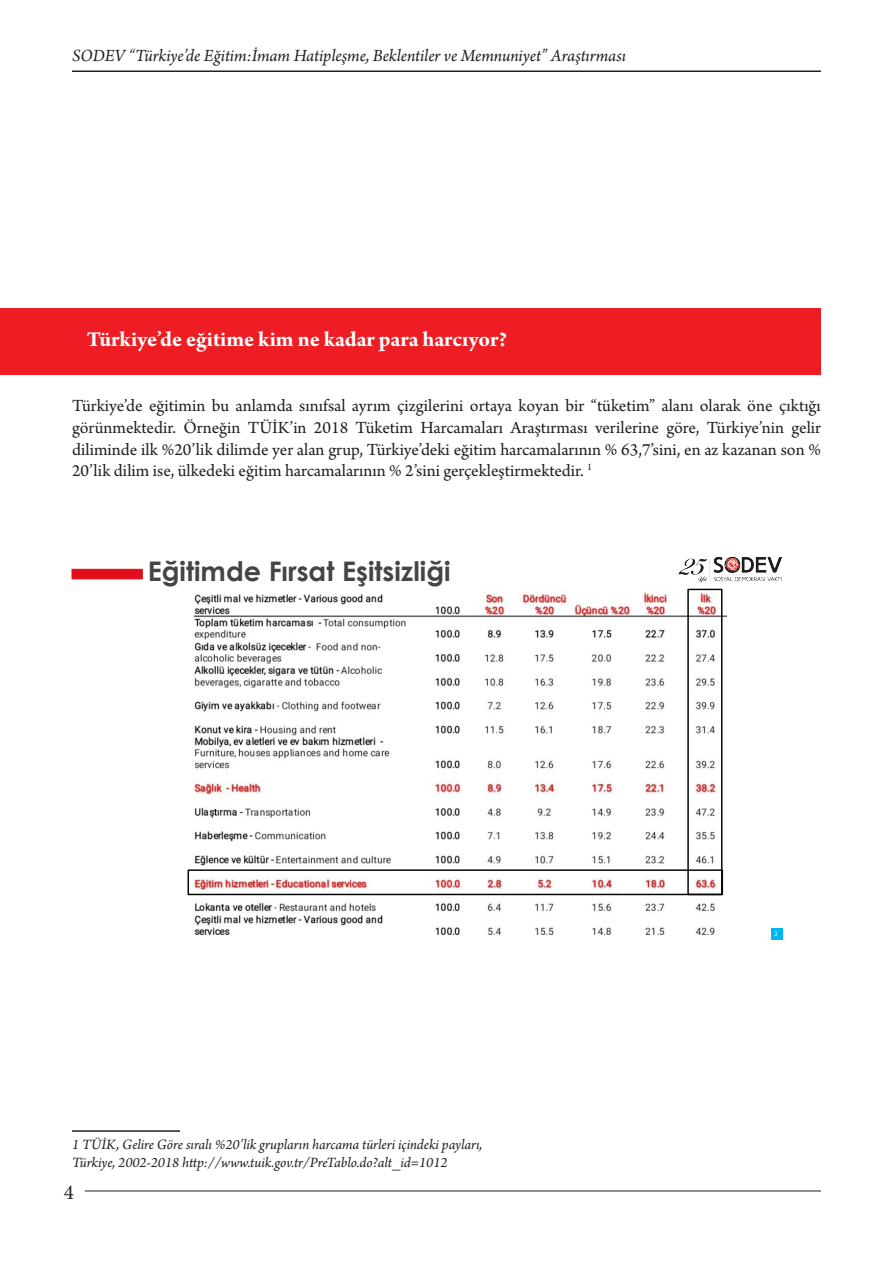
<style>
.page{position:relative;width:893px;height:1263px;background:#fff}
.page>*{position:absolute;margin:0;border:0;box-sizing:border-box;transform-origin:0 0}
.t1{font:700 27px "Century Gothic";color:#454545}
.t2{font:700 22.5px "Arno Pro";letter-spacing:-.005em;color:#fff}
.t3{font:21px "Minion Pro";color:#231f20}
.t4{font:18px/21.6px "Arno Pro";color:#231f20;text-align:justify}
.t5{font:italic 18px "Arno Pro";letter-spacing:-.005em;color:#231f20}
.dipnot{font:italic 15px/18px "Arno Pro";letter-spacing:-.005em;color:#231f20}
.t6{font:6.9px "Calibri";color:#fff}
</style>
<div class="page">
<hr style="left:72px;top:71px;width:749px;height:1px;background:#231f20">
<hr style="left:85px;top:1190px;width:736px;height:1px;background:#231f20">
<hr style="left:72px;top:1130px;width:108px;height:2px;background:#231f20">
<div style="left:0;top:308px;width:821px;height:67px;background:#ee1d23"></div>
<img style="left:678px;top:556px;width:104px;height:27px">
<div style="left:771px;top:928px;width:12px;height:12px;background:#00b6f4"></div>
<div style="left:72px;top:569px;width:71px;height:10px;background:#e10d1a;border:1px solid #e10d1a"></div>
<img style="left:193px;top:591px;width:534px;height:343px">
<div style="left:188px;top:869px;width:535px;height:26px;border:2px solid #070707"></div>
<div style="left:687px;top:589px;width:35px;height:306px;border:2px solid #070707"></div>
<p class="t5" style="left:72px;top:46px;width:555px">SODEV “Türkiye’de Eğitim:İmam Hatipleşme, Beklentiler ve Memnuniyet” Araştırması</p>
<p class="t2" style="left:87px;top:326px;width:422px">Türkiye’de eğitime kim ne kadar para harcıyor?</p>
<p class="t4" style="left:72px;top:396px;width:750px">Türkiye’de eğitimin bu anlamda sınıfsal ayrım çizgilerini ortaya koyan bir “tüketim” alanı olarak öne çıktığı görünmektedir. Örneğin TÜİK’in 2018 Tüketim Harcamaları Araştırması verilerine göre, Türkiye’nin gelir diliminde ilk %20’lik dilimde yer alan grup, Türkiye’deki eğitim harcamalarının % 63,7’sini, en az kazanan son % 20’lik dilim ise, ülkedeki eğitim harcamalarının % 2’sini gerçekleştirmektedir. <sup>1</sup></p>
<p class="t1" style="left:148px;top:550px;width:304px">Eğitimde Fırsat Eşitsizliği</p>
<p class="dipnot" style="left:72px;top:1136px;width:412px">1 TÜİK, Gelire Göre sıralı %20’lik grupların harcama türleri içindeki payları,<br>Türkiye, 2002-2018 http://www.tuik.gov.tr/PreTablo.do?alt_id=1012</p>
<p class="t3" style="left:64px;top:1178px;width:12px">4</p>
<p class="t6" style="left:774px;top:929px;width:5px">2</p>
</div>
